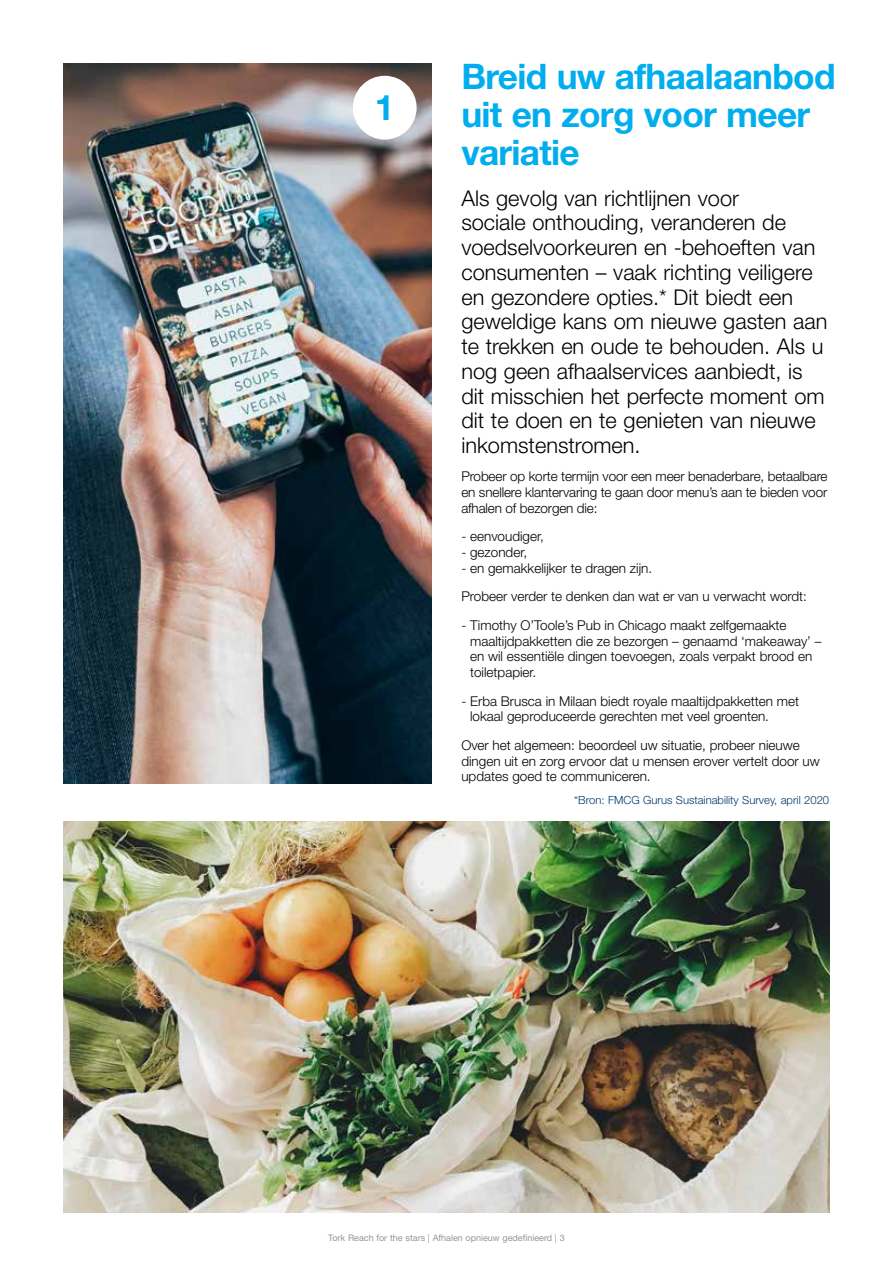
<style>
.page{position:relative;width:893px;height:1263px;background:#fff}
.page>*{position:absolute;margin:0;border:0;box-sizing:border-box;transform-origin:0 0}
.t1{font:700 35.25px/38.2px "Helvetica Neue LT Std";letter-spacing:-.02em;color:#00aeef}
.t2{font:300 21.75px/24.8px "Helvetica Neue LT Std";color:#000}
.t3{font:300 13.5px/15.8px "Helvetica Neue LT Std";color:#000}
.t4{font:300 11.25px "Helvetica Neue LT Std";color:#00396b}
.t5{font:9px "Helvetica Neue LT Std";color:#939598}
</style>
<div class="page">
<img style="left:64px;top:821px;width:765px;height:392px">
<img style="left:64px;top:64px;width:368px;height:719px">
<div style="left:353px;top:76px;width:64px;height:64px;background:#fff;border-radius:50%"></div>
<h1 class="t1" style="left:375px;top:87px;width:21px">1</h1>
<h1 class="t1" style="left:461px;top:56px;width:376px">Breid uw afhaalaanbod uit en zorg voor meer variatie</h1>
<p class="t2" style="left:461px;top:185px;width:368px">Als gevolg van richtlijnen voor<br>sociale onthouding, veranderen de voedselvoorkeuren en -behoeften van consumenten – vaak richting veiligere en gezondere opties.* Dit biedt een geweldige kans om nieuwe gasten aan te trekken en oude te behouden. Als u nog geen afhaalservices aanbiedt, is dit misschien het perfecte moment om dit te doen en te genieten van nieuwe inkomstenstromen.</p>
<p class="t3" style="left:461px;top:468px;width:368px;text-align:justify">Probeer op korte termijn voor een meer benaderbare, betaalbare en snellere klantervaring te gaan door menu’s aan te bieden voor afhalen of bezorgen die:</p>
<p class="t3" style="left:461px;top:528px;width:84px">- eenvoudiger,</p>
<p class="t3" style="left:461px;top:544px;width:67px">- gezonder,</p>
<p class="t3" style="left:461px;top:553px;width:347px;line-height:28.5px">- en gemakkelijker te dragen zijn.<br>Probeer verder te denken dan wat er van u verwacht wordt:</p>
<p class="t3" style="left:470px;top:617px;width:353px;text-indent:-9px">- Timothy O’Toole’s Pub in Chicago maakt zelfgemaakte maaltijdpakketten die ze bezorgen – genaamd ‘makeaway’ – en wil essentiële dingen toevoegen, zoals verpakt brood en toiletpapier.</p>
<p class="t3" style="left:470px;top:693px;width:331px;text-indent:-9px">- Erba Brusca in Milaan biedt royale maaltijdpakketten met lokaal geproduceerde gerechten met veel groenten.</p>
<p class="t3" style="left:461px;top:737px;width:360px">Over het algemeen: beoordeel uw situatie, probeer nieuwe dingen uit en zorg ervoor dat u mensen erover vertelt door uw updates goed te communiceren.</p>
<p class="t4" style="left:574px;top:793px;width:256px">*Bron: FMCG Gurus Sustainability Survey, april 2020</p>
<p class="t5" style="left:328px;top:1232px;width:238px">Tork Reach for the stars | Afhalen opnieuw gedefinieerd | 3</p>
</div>
